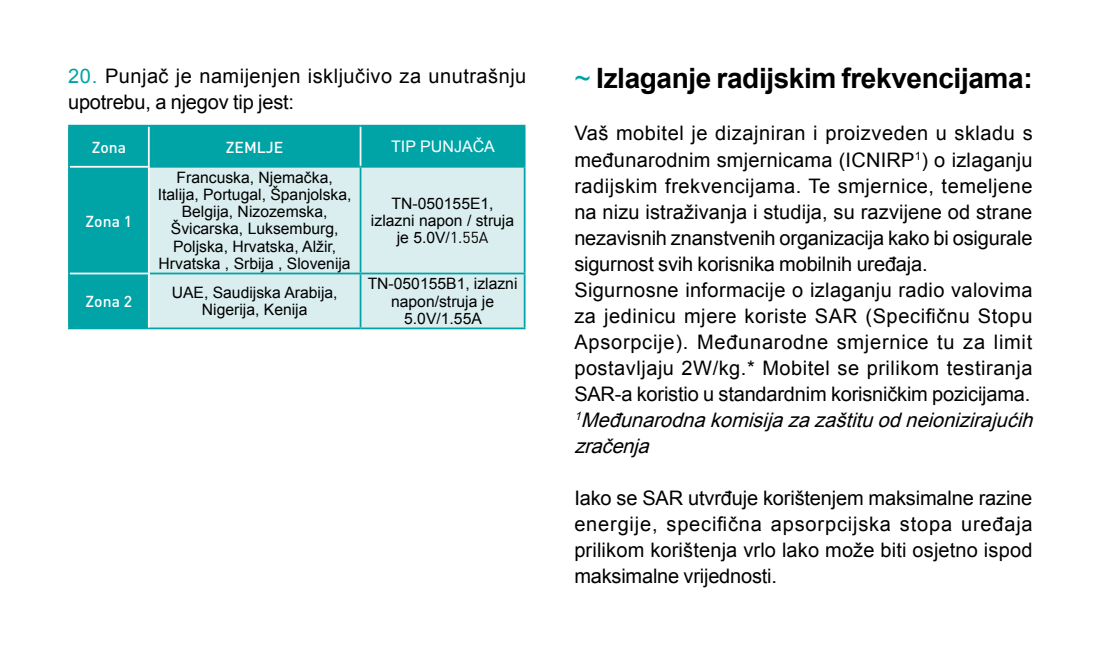
<style>
.page{position:relative;width:1112px;height:658px;background:#fff}
.page>*{position:absolute;margin:0;border:0;box-sizing:border-box;transform-origin:0 0}
.t1{font:700 28px "Arial";letter-spacing:-.015em;color:#000}
.t2{font:20px/26px "Arial";letter-spacing:.01em;color:#000}
.t3{font:16px "Arial";color:#fff}
.t4{font:15.6px/17.2px "Arial";color:#000;text-align:center}
.t5{font:500 15.6px "DIN";color:#fff}
.s1{color:#00a3a6}
.s2{font-weight:400;color:#00a3a6}
.s3{font-style:italic}
.s4{font-family:"DIN"}
</style>
<div class="page">
<div style="left:70px;top:126px;width:453px;height:201px;background:#00a3a6"></div>
<div style="left:150px;top:168px;width:373px;height:159px;background:#daeeef"></div>
<hr style="left:359px;top:126px;width:2px;height:40px;background:#fff">
<hr style="left:359px;top:168px;width:2px;height:104px;background:#00a3a6">
<hr style="left:150px;top:272px;width:210px;height:2px;background:#00a3a6">
<hr style="left:360px;top:272px;width:165px;height:2px;background:#00a3a6">
<hr style="left:359px;top:274px;width:2px;height:53px;background:#00a3a6">
<hr style="left:148px;top:126px;width:2px;height:40px;background:#fff">
<hr style="left:150px;top:166px;width:210px;height:2px;background:#00a3a6">
<hr style="left:360px;top:166px;width:165px;height:2px;background:#00a3a6">
<hr style="left:70px;top:166px;width:80px;height:2px;background:#fff">
<hr style="left:70px;top:272px;width:80px;height:2px;background:#fff">
<hr style="left:68px;top:125px;width:81px;height:1px;background:#00a3a6">
<hr style="left:68px;top:126px;width:2px;height:41px;background:#00a3a6">
<hr style="left:149px;top:125px;width:211px;height:1px;background:#00a3a6">
<hr style="left:360px;top:125px;width:165px;height:1px;background:#00a3a6">
<hr style="left:523px;top:126px;width:2px;height:40px;background:#00a3a6">
<hr style="left:68px;top:167px;width:2px;height:106px;background:#00a3a6">
<hr style="left:523px;top:168px;width:2px;height:104px;background:#00a3a6">
<hr style="left:68px;top:273px;width:2px;height:54px;background:#00a3a6">
<hr style="left:523px;top:274px;width:2px;height:53px;background:#00a3a6">
<hr style="left:149px;top:327px;width:211px;height:2px;background:#00a3a6">
<hr style="left:148px;top:168px;width:2px;height:104px;background:#fff">
<hr style="left:68px;top:327px;width:81px;height:2px;background:#00a3a6">
<hr style="left:148px;top:274px;width:2px;height:53px;background:#fff">
<hr style="left:360px;top:327px;width:165px;height:2px;background:#00a3a6">
<p class="t2" style="left:68px;top:63px;width:459px"><span class="s1">20.</span> Punjač je namijenjen isključivo za unutrašnju upotrebu, a njegov tip jest:</p>
<h1 class="t1" style="left:574px;top:60px;width:459px"><span class="s2">~</span> Izlaganje radijskim frekvencijama:</h1>
<p class="t2" style="left:574px;top:121px;width:466px">Vaš mobitel je dizajniran i proizveden u skladu s međunarodnim smjernicama (ICNIRP<sup>1</sup>) o izlaganju radijskim frekvencijama. Te smjernice, temeljene na nizu istraživanja i studija, su razvijene od strane nezavisnih znanstvenih organizacija kako bi osigurale sigurnost svih korisnika mobilnih uređaja.<br>Sigurnosne informacije o izlaganju radio valovima za jedinicu mjere koriste SAR (Specifičnu Stopu Apsorpcije). Međunarodne smjernice tu za limit postavljaju 2W/kg.* Mobitel se prilikom testiranja SAR-a koristio u standardnim korisničkim pozicijama.<br><sup>1</sup><span class="s3">Međunarodnakomisijazazaštituodneionizirajućih zračenja</span></p>
<p class="t2" style="left:574px;top:485px;width:460px;text-align:justify">Iako se SAR utvrđuje korištenjem maksimalne razine energije, specifična apsorpcijska stopa uređaja prilikom korištenja vrlo lako može biti osjetno ispod maksimalne vrijednosti.</p>
<p class="t5" style="left:92px;top:137px;width:36px">Zona</p>
<p class="t5" style="left:226px;top:137px;width:59px">ZEMLJE</p>
<p class="t3" style="left:391px;top:136px;width:105px">TIP PUNJAČA</p>
<p class="t4" style="left:158px;top:169px;width:195px">Francuska, Njemačka,<br>Italija, Portugal, Španjolska,<br>Belgija, Nizozemska,<br>Švicarska, Luksemburg,<br>Poljska, Hrvatska, Alžir,<br>Hrvatska , Srbija , Slovenija</p>
<p class="t4" style="left:371px;top:195px;width:145px">TN-050155E1, izlazni napon / struja je 5.0V/<span class="s4">1.55A</span></p>
<p class="t5" style="left:86px;top:211px;width:48px">Zona 1</p>
<p class="t5" style="left:86px;top:292px;width:48px">Zona 2</p>
<p class="t4" style="left:172px;top:284px;width:167px">UAE, Saudijska Arabija,<br>Nigerija, Kenija</p>
<p class="t4" style="left:367px;top:275px;width:151px">TN-050155B1, izlazni napon/struja je<br>5.0V/1.55A</p>
</div>
